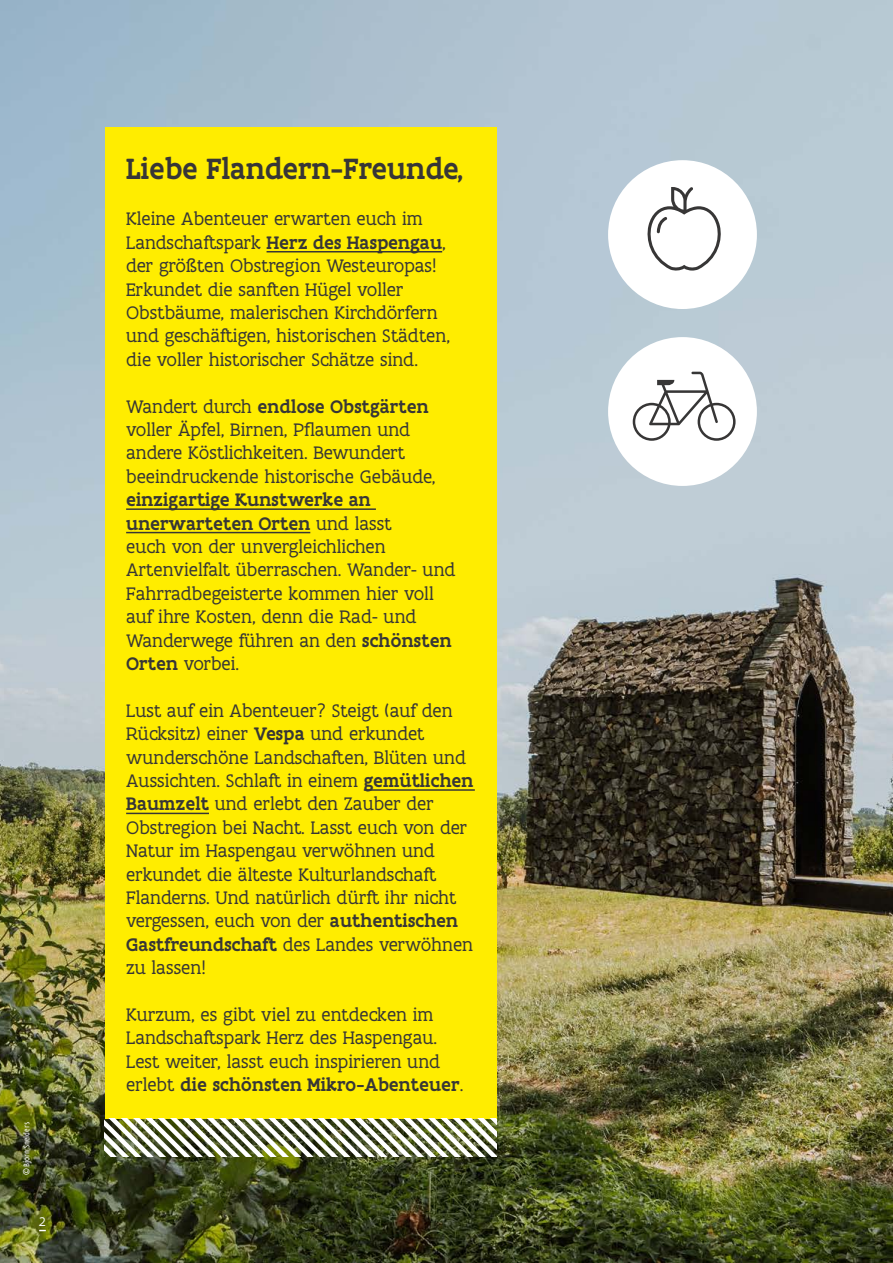
<style>
.page{position:relative;width:893px;height:1263px;background:#fff}
.page>*{position:absolute;margin:0;border:0;box-sizing:border-box;transform-origin:0 0}
.t1{font:500 31.5px "Flanders Art Serif";color:#373636}
.t2{font:19.5px/23.4px "Flanders Art Serif";color:#373636}
.t3{font:13.5px "Flanders Art Sans";color:#fff}
.t4{font:condensed 9px "Flanders Art Sans";color:#fff}
.s1{font-weight:500}
</style>
<div class="page">
<img style="left:0;top:0;width:893px;height:1263px">
<div style="left:105px;top:128px;width:391px;height:990px;background:#ffed00"></div>
<hr style="left:267px;top:251px;width:175px;height:1px;background:#373636">
<hr style="left:126px;top:508px;width:250px;height:2px;background:#373636">
<hr style="left:126px;top:532px;width:184px;height:1px;background:#373636">
<hr style="left:364px;top:789px;width:111px;height:2px;background:#373636">
<hr style="left:126px;top:813px;width:83px;height:1px;background:#373636">
<svg style="left:105px;top:1118px;width:391px;height:39px"></svg>
<div style="left:608px;top:160px;width:149px;height:149px;background:#fff;border-radius:50%"></div>
<svg style="left:647px;top:187px;width:74px;height:84px"></svg>
<div style="left:608px;top:337px;width:149px;height:149px;background:#fff;border-radius:50%"></div>
<svg style="left:633px;top:371px;width:103px;height:70px"></svg>
<p class="t4" style="left:21px;top:1175px;width:55px;rotate:-90deg">© Bjorn Snelders</p>
<p class="t3" style="left:39px;top:1213px;width:8px">2</p>
<h1 class="t1" style="left:126px;top:148px;width:339px">Liebe Flandern-Freunde,</h1>
<p class="t2" style="left:126px;top:208px;width:325px">Kleine Abenteuer erwarten euch im Landschaftspark <span class="s1">Herz des Haspengau</span>, der größten Obstregion Westeuropas!<br>Erkundet die sanften Hügel voller Obstbäume, malerischen Kirchdörfern und geschäftigen, historischen Städten, die voller historischer Schätze sind.</p>
<p class="t2" style="left:126px;top:395px;width:311px">Wandert durch <span class="s1">endlose Obstgärten </span>voller Äpfel, Birnen, Pflaumen und andere Köstlichkeiten. Bewundert beeindruckende historische Gebäude,</p>
<p class="t2" style="left:126px;top:489px;width:331px"><span class="s1">einzigartige Kunstwerke an unerwarteten Orten</span> und lasst<br>euch von der unvergleichlichen<br>Artenvielfalt überraschen. Wander- und<br>Fahrradbegeisterte kommen hier voll auf ihre Kosten, denn die Rad- und<br>Wanderwege führen an den <span class="s1">schönsten<br>Orten</span> vorbei.</p>
<p class="t2" style="left:126px;top:699px;width:349px">Lust auf ein Abenteuer? Steigt (auf den Rücksitz) einer <span class="s1">Vespa</span> und erkundet wunderschöne Landschaften, Blüten und Aussichten. Schlaft in einem <span class="s1">gemütlichen Baumzelt</span> und erlebt den Zauber der Obstregion bei Nacht. Lasst euch von der Natur im Haspengau verwöhnen und erkundet die älteste Kulturlandschaft Flanderns. Und natürlich dürft ihr nicht vergessen, euch von der <span class="s1">authentischen Gastfreundschaft</span> des Landes verwöhnen zu lassen!</p>
<p class="t2" style="left:126px;top:1003px;width:339px">Kurzum, es gibt viel zu entdecken im Landschaftspark Herz des Haspengau.<br>Lest weiter, lasst euch inspirieren und erlebt <span class="s1">die schönsten Mikro-Abenteuer</span>.</p>
</div>
